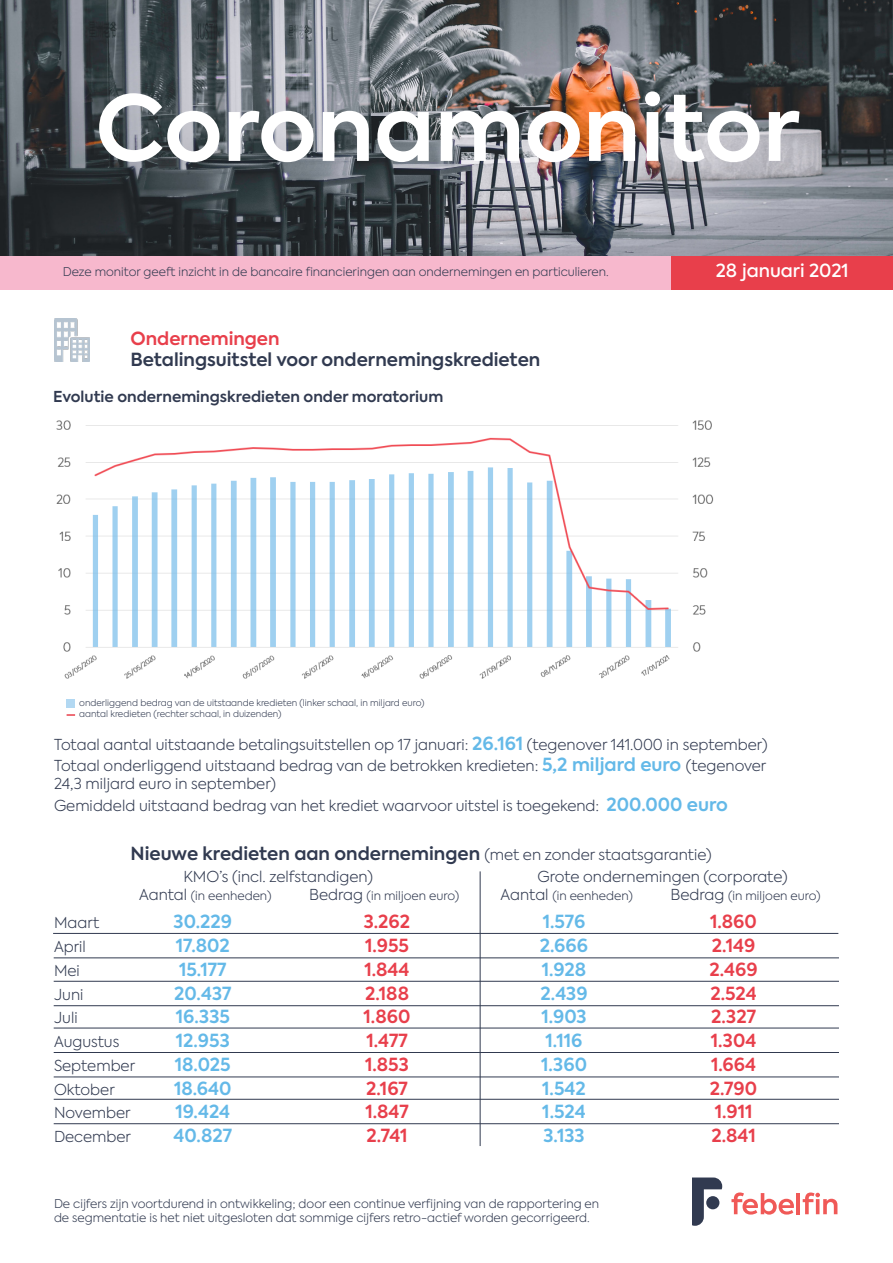
<style>
.page{position:relative;width:893px;height:1263px;background:#fff}
.page>*{position:absolute;margin:0;border:0;box-sizing:border-box;transform-origin:0 0}
.t1{font:600 90px "Axiforma";color:#fff}
.t2{font:600 18px/21.6px "Axiforma";color:#313a50}
.t3{font:600 18px "Axiforma";color:#64b9e8}
.t4{font:600 18px "Axiforma";color:#e83f4b}
.t5{font:500 18px "Axiforma";color:#fff}
.t6{font:300 15px/18px "Axiforma";color:#313a50}
.t7{font:600 15px "Axiforma";color:#313a50}
.t8{font:300 12px/14.4px "Axiforma";color:#313a50}
.t9{font:300 9px/10.8px "Axiforma";color:#313a50}
.s1{color:#e83f4b}
.s2{font-weight:600;font-size:18px;color:#64b9e8}
.s3{font-weight:300;font-size:15px}
.s4{font-size:15px}
</style>
<div class="page">
<img style="left:54px;top:319px;width:35px;height:42px">
<div style="left:0;top:255px;width:672px;height:34px;background:#f7b8cd"></div>
<div style="left:672px;top:255px;width:221px;height:34px;background:#e83f4b"></div>
<img style="left:0;top:0;width:893px;height:255px">
<hr style="left:480px;top:871px;width:1px;height:275px;background:#313a50">
<hr style="left:54px;top:957px;width:785px;height:1px;background:#313a50">
<hr style="left:53px;top:933px;width:785px;height:1px;background:#313a50">
<hr style="left:54px;top:981px;width:785px;height:1px;background:#313a50">
<hr style="left:54px;top:1005px;width:785px;height:1px;background:#313a50">
<svg style="left:692px;top:1177px;width:30px;height:49px"></svg>
<div style="left:706px;top:1196px;width:13px;height:13px;background:#313a50;border-radius:50%"></div>
<svg style="left:731px;top:1192px;width:63px;height:22px"></svg>
<hr style="left:796px;top:1193px;width:4px;height:21px;background:#f05957">
<svg style="left:803px;top:1192px;width:34px;height:22px"></svg>
<hr style="left:54px;top:1028px;width:785px;height:1px;background:#313a50">
<hr style="left:54px;top:1052px;width:785px;height:1px;background:#313a50">
<hr style="left:54px;top:1076px;width:785px;height:1px;background:#313a50">
<hr style="left:54px;top:1099px;width:785px;height:1px;background:#313a50">
<hr style="left:54px;top:1123px;width:785px;height:1px;background:#313a50">
<img style="left:56px;top:420px;width:658px;height:259px">
<div style="left:67px;top:700px;width:8px;height:8px;background:#b2d8f2"></div>
<svg style="left:67px;top:714px;width:8px;height:2px"></svg>
<p class="t1" style="left:95px;top:68px;width:706px">Coronamonitor</p>
<p class="t8" style="left:63px;top:264px;width:547px">Deze monitor geeft inzicht in de bancaire financieringen aan ondernemingen en particulieren.</p>
<p class="t2" style="left:131px;top:327px;width:411px"><span class="s1">Ondernemingen<br></span>Betalingsuitstel voor ondernemingskredieten</p>
<p class="t7" style="left:53px;top:387px;width:392px">Evolutie ondernemingskredieten onder moratorium</p>
<p class="t5" style="left:716px;top:259px;width:134px">28 januari 2021</p>
<p class="t9" style="left:79px;top:697px;width:347px">onderliggend bedrag van de uitstaande kredieten (linker schaal, in miljard euro) aantal kredieten (rechter schaal, in duizenden)</p>
<p class="t6" style="left:54px;top:735px;width:715px">Totaal aantal uitstaande betalingsuitstellen op 17 januari: <span class="s2">26.161</span> (tegenover 141.000 in september)</p>
<p class="t6" style="left:54px;top:757px;width:714px">Totaal onderliggend uitstaand bedrag van de betrokken kredieten: <span class="s2">5,2 miljard euro</span> (tegenover<br>24,3 miljard euro in september)</p>
<p class="t6" style="left:54px;top:796px;width:675px">Gemiddeld uitstaand bedrag van het krediet waarvoor uitstel is toegekend: <span class="s2">200.000 euro</span></p>
<p class="t2" style="left:131px;top:843px;width:582px">Nieuwe kredieten aan ondernemingen <span class="s3">(met en zonder staatsgarantie)</span></p>
<p class="t6" style="left:183px;top:868px;width:191px">KMO’s (incl. zelfstandigen)</p>
<p class="t6" style="left:537px;top:868px;width:252px">Grote ondernemingen (corporate)</p>
<p class="t8" style="left:139px;top:889px;width:134px"><span class="s4">Aantal</span> (in eenheden)</p>
<p class="t8" style="left:309px;top:889px;width:151px"><span class="s4">Bedrag</span> (in miljoen euro)</p>
<p class="t8" style="left:500px;top:889px;width:134px"><span class="s4">Aantal</span> (in eenheden)</p>
<p class="t8" style="left:671px;top:889px;width:151px"><span class="s4">Bedrag</span> (in miljoen euro)</p>
<p class="t6" style="left:54px;top:914px;width:47px">Maart</p>
<p class="t3" style="left:174px;top:910px;width:60px">30.229</p>
<p class="t4" style="left:364px;top:910px;width:48px">3.262</p>
<p class="t3" style="left:543px;top:910px;width:44px">1.576</p>
<p class="t4" style="left:710px;top:910px;width:48px">1.860</p>
<p class="t6" style="left:54px;top:938px;width:33px">April</p>
<p class="t3" style="left:176px;top:933px;width:55px">17.802</p>
<p class="t4" style="left:365px;top:933px;width:46px">1.955</p>
<p class="t3" style="left:540px;top:933px;width:50px">2.666</p>
<p class="t4" style="left:712px;top:933px;width:45px">2.149</p>
<p class="t6" style="left:54px;top:961px;width:27px">Mei</p>
<p class="t3" style="left:179px;top:957px;width:49px">15.177</p>
<p class="t4" style="left:364px;top:957px;width:47px">1.844</p>
<p class="t3" style="left:542px;top:957px;width:46px">1.928</p>
<p class="t4" style="left:709px;top:957px;width:50px">2.469</p>
<p class="t6" style="left:54px;top:985px;width:31px">Juni</p>
<p class="t3" style="left:174px;top:981px;width:59px">20.437</p>
<p class="t4" style="left:365px;top:981px;width:46px">2.188</p>
<p class="t3" style="left:540px;top:981px;width:49px">2.439</p>
<p class="t4" style="left:710px;top:981px;width:48px">2.524</p>
<p class="t6" style="left:54px;top:1009px;width:25px">Juli</p>
<p class="t3" style="left:176px;top:1005px;width:56px">16.335</p>
<p class="t4" style="left:364px;top:1005px;width:48px">1.860</p>
<p class="t3" style="left:541px;top:1005px;width:47px">1.903</p>
<p class="t4" style="left:711px;top:1005px;width:46px">2.327</p>
<p class="t6" style="left:54px;top:1033px;width:67px">Augustus</p>
<p class="t3" style="left:176px;top:1028px;width:56px">12.953</p>
<p class="t4" style="left:366px;top:1028px;width:43px">1.477</p>
<p class="t3" style="left:546px;top:1028px;width:38px">1.116</p>
<p class="t4" style="left:711px;top:1028px;width:47px">1.304</p>
<p class="t6" style="left:54px;top:1056px;width:83px">September</p>
<p class="t3" style="left:175px;top:1052px;width:57px">18.025</p>
<p class="t4" style="left:365px;top:1052px;width:45px">1.853</p>
<p class="t3" style="left:541px;top:1052px;width:47px">1.360</p>
<p class="t4" style="left:711px;top:1052px;width:47px">1.664</p>
<p class="t6" style="left:54px;top:1080px;width:62px">Oktober</p>
<p class="t3" style="left:174px;top:1076px;width:59px">18.640</p>
<p class="t4" style="left:366px;top:1076px;width:43px">2.167</p>
<p class="t3" style="left:542px;top:1076px;width:45px">1.542</p>
<p class="t4" style="left:710px;top:1076px;width:49px">2.790</p>
<p class="t6" style="left:54px;top:1104px;width:78px">November</p>
<p class="t3" style="left:175px;top:1100px;width:56px">19.424</p>
<p class="t4" style="left:365px;top:1100px;width:45px">1.847</p>
<p class="t3" style="left:542px;top:1100px;width:45px">1.524</p>
<p class="t4" style="left:715px;top:1100px;width:39px">1.911</p>
<p class="t6" style="left:54px;top:1128px;width:79px">December</p>
<p class="t3" style="left:174px;top:1123px;width:60px">40.827</p>
<p class="t4" style="left:366px;top:1123px;width:43px">2.741</p>
<p class="t3" style="left:543px;top:1123px;width:43px">3.133</p>
<p class="t4" style="left:711px;top:1123px;width:46px">2.841</p>
<p class="t8" style="left:54px;top:1196px;width:547px">De cijfers zijn voortdurend in ontwikkeling; door een continue verfijning van de rapportering en de segmentatie is het niet uitgesloten dat sommige cijfers retro-actief worden gecorrigeerd.</p>
</div>
